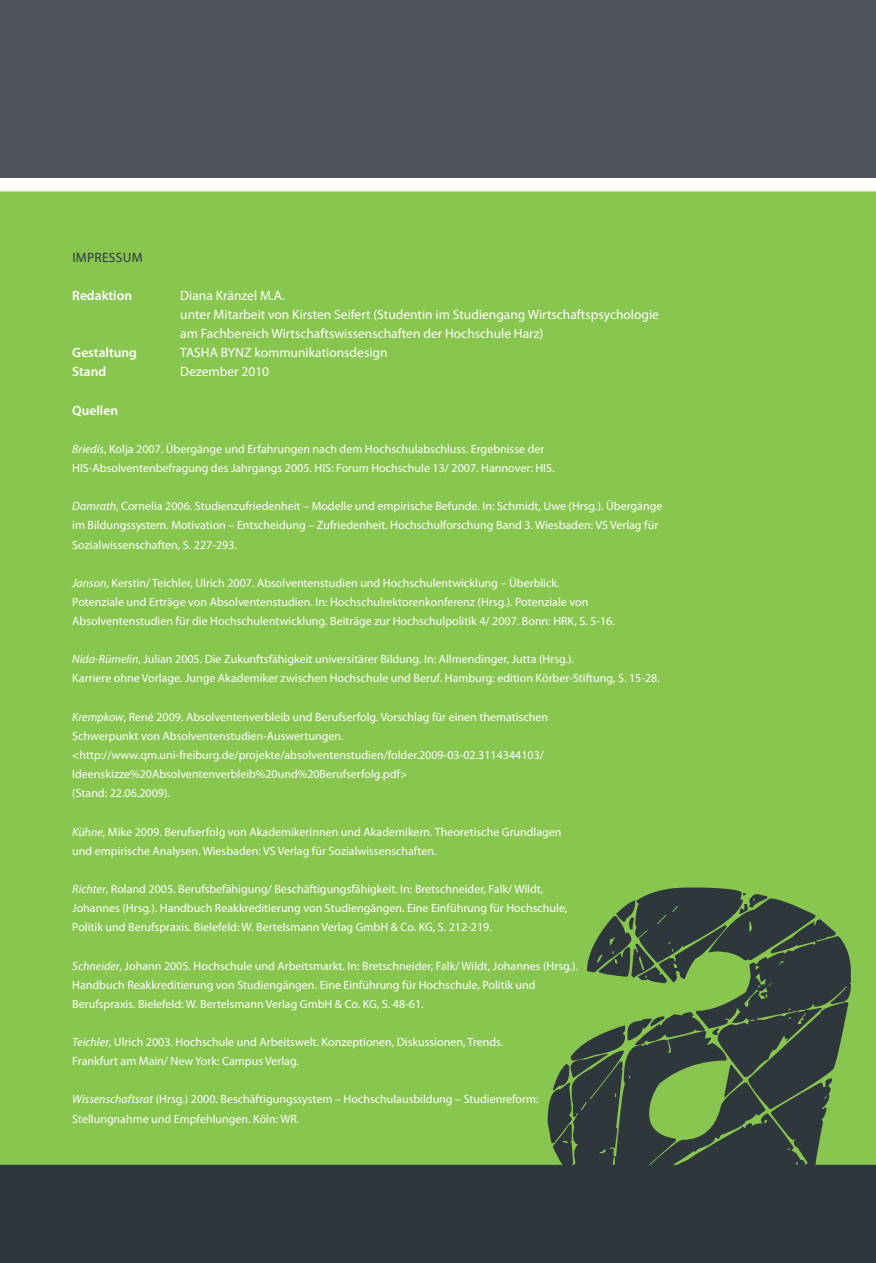
<style>
.page{position:relative;width:876px;height:1263px;background:#fff}
.page>*{position:absolute;margin:0;border:0;box-sizing:border-box;transform-origin:0 0}
.t1{font:13.5px/19.2px "Myriad Pro";color:#fff}
.t2{font:600 13.5px "Myriad Pro";color:#fff}
.t3{font:13.5px "Myriad Pro";color:#2e383c}
.t4{font:12px/19.2px "Myriad Pro";color:#fff}
.s1{font-style:italic}
</style>
<div class="page">
<div style="left:0;top:853px;width:876px;height:410px;background:#2e383c"></div>
<div style="left:0;top:191px;width:876px;height:974px;background:#89c650"></div>
<div style="left:0;top:0;width:876px;height:178px;background:#4f5258"></div>
<p class="t3" style="left:72px;top:249px;width:13px">Impressum</p>
<p class="t2" style="left:72px;top:287px;width:61px">Redaktion</p>
<p class="t1" style="left:180px;top:285px;width:480px">Diana Kränzel M.A.<br>unter Mitarbeit von Kirsten Seifert (Studentin im Studiengang Wirtschaftspsychologie am Fachbereich Wirtschaftswissenschaften der Hochschule Harz)</p>
<p class="t2" style="left:72px;top:344px;width:66px">Gestaltung</p>
<p class="t1" style="left:180px;top:343px;width:209px">TASHA BYNZ kommunikationsdesign</p>
<p class="t2" style="left:72px;top:363px;width:36px">Stand</p>
<p class="t1" style="left:180px;top:362px;width:90px">Dezember 2010</p>
<p class="t2" style="left:72px;top:401px;width:47px">Quellen</p>
<p class="t4" style="left:72px;top:439px;width:484px"><span class="s1">Briedis</span>, Kolja 2007. Übergänge und Erfahrungen nach dem Hochschulabschluss. Ergebnisse der<br>HIS-Absolventenbefragung des Jahrgangs 2005. HIS: Forum Hochschule 13/ 2007. Hannover: HIS.</p>
<p class="t4" style="left:72px;top:496px;width:592px"><span class="s1">Damrath</span>, Cornelia 2006. Studienzufriedenheit – Modelle und empirische Befunde. In: Schmidt, Uwe (Hrsg.). Übergänge im Bildungssystem. Motivation – Entscheidung – Zufriedenheit. Hochschulforschung Band 3. Wiesbaden: VS Verlag für<br>Sozialwissenschaften, S. 227-293.</p>
<p class="t4" style="left:72px;top:573px;width:544px"><span class="s1">Janson</span>, Kerstin/ Teichler, Ulrich 2007. Absolventenstudien und Hochschulentwicklung – Überblick.<br>Potenziale und Erträge von Absolventenstudien. In: Hochschulrektorenkonferenz (Hrsg.). Potenziale von<br>Absolventenstudien für die Hochschulentwicklung. Beiträge zur Hochschulpolitik 4/ 2007. Bonn: HRK, S. 5-16.</p>
<p class="t4" style="left:72px;top:649px;width:589px"><span class="s1">Nida-Rümelin</span>, Julian 2005. Die Zukunftsfähigkeit universitärer Bildung. In: Allmendinger, Jutta (Hrsg.).<br>Karriere ohne Vorlage. Junge Akademiker zwischen Hochschule und Beruf. Hamburg: edition Körber-Stiftung, S. 15-28.</p>
<p class="t4" style="left:72px;top:707px;width:477px"><span class="s1">Krempkow</span>, René 2009. Absolventenverbleib und Berufserfolg. Vorschlag für einen thematischen Schwerpunkt von Absolventenstudien-Auswertungen. &lt;http://www.qm.uni-freiburg.de/projekte/absolventenstudien/folder.2009-03-02.3114344103/ Ideenskizze%20Absolventenverbleib%20und%20Berufserfolg.pdf&gt;<br>(Stand: 22.06.2009).</p>
<p class="t4" style="left:72px;top:822px;width:491px"><span class="s1">Kühne</span>, Mike 2009. Berufserfolg von Akademikerinnen und Akademikern. Theoretische Grundlagen und empirische Analysen. Wiesbaden: VS Verlag für Sozialwissenschaften.</p>
<p class="t4" style="left:72px;top:879px;width:497px"><span class="s1">Richter</span>, Roland 2005. Berufsbefähigung/ Beschäftigungsfähigkeit. In: Bretschneider, Falk/ Wildt,<br>Johannes (Hrsg.). Handbuch Reakkreditierung von Studiengängen. Eine Einführung für Hochschule,<br>Politik und Berufspraxis. Bielefeld: W. Bertelsmann Verlag GmbH &amp; Co. KG, S. 212-219.</p>
<p class="t4" style="left:72px;top:956px;width:507px"><span class="s1">Schneider</span>, Johann 2005. Hochschule und Arbeitsmarkt. In: Bretschneider, Falk/ Wildt, Johannes (Hrsg.).<br>Handbuch Reakkreditierung von Studiengängen. Eine Einführung für Hochschule, Politik und<br>Berufspraxis. Bielefeld: W. Bertelsmann Verlag GmbH &amp; Co. KG, S. 48-61.</p>
<p class="t4" style="left:72px;top:1032px;width:433px"><span class="s1">Teichler</span>, Ulrich 2003. Hochschule und Arbeitswelt. Konzeptionen, Diskussionen, Trends.<br>Frankfurt am Main/ New York: Campus Verlag.</p>
<p class="t4" style="left:72px;top:1089px;width:468px"><span class="s1">Wissenschaftsrat</span> (Hrsg.) 2000. Beschäftigungssystem – Hochschulausbildung – Studienreform:<br>Stellungnahme und Empfehlungen. Köln: WR.</p>
</div>
